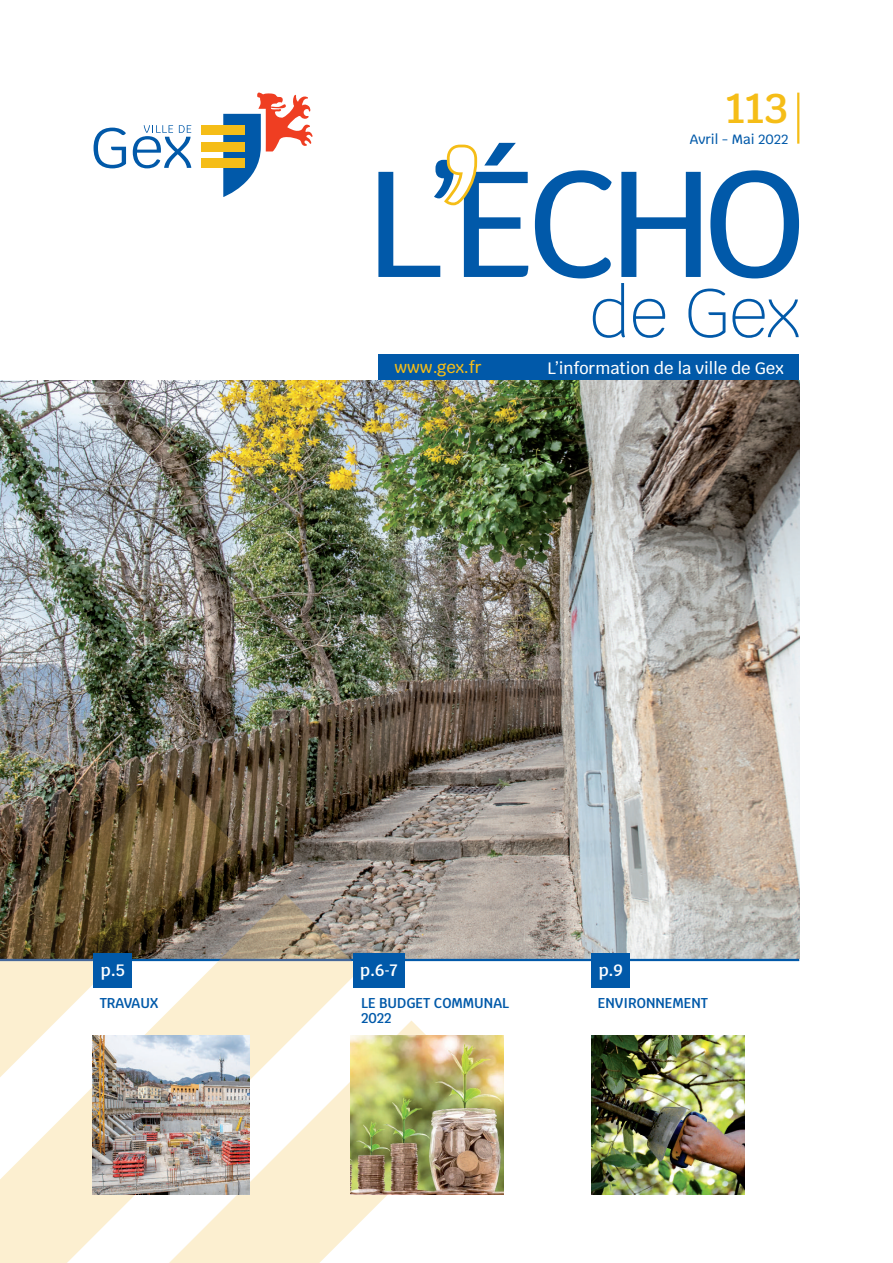
<style>
.page{position:relative;width:893px;height:1263px;background:#fff}
.page>*{position:absolute;margin:0;border:0;box-sizing:border-box;transform-origin:0 0}
.t1{font:500 42.15px "Krub";color:#f5bd17}
.t2{font:600 42px "Krub";color:#f5bd17}
.t3{font:500 16.5px "Krub";color:#fff}
.t4{font:600 16.5px "Krub";color:#fff}
.t5{font:500 16.5px "Krub";color:#f5bd17}
.t6{font:600 14.25px "Krub";color:#0159a9;scale:.95 1}
.t7{font:500 13.5px "Krub";color:#0159a9}
</style>
<div class="page">
<img style="left:0;top:379px;width:799px;height:580px">
<hr style="left:0;top:959px;width:799px;height:2px;background:#0159a9">
<img style="left:0;top:768px;width:234px;height:191px">
<svg style="left:0;top:927px;width:119px;height:34px;background:#56472b"></svg>
<svg style="left:0;top:961px;width:360px;height:302px;fill:#fcefd0"></svg>
<img style="left:221px;top:894px;width:129px;height:65px">
<svg style="left:219px;top:959px;width:133px;height:2px"></svg>
<svg style="left:61px;top:1020px;width:365px;height:243px"></svg>
<svg style="left:378px;top:143px;width:421px;height:135px"></svg>
<svg style="left:593px;top:283px;width:206px;height:55px"></svg>
<div style="left:378px;top:354px;width:421px;height:25px;background:#0159a9"></div>
<svg style="left:442px;top:143px;width:36px;height:64px"></svg>
<hr style="left:797px;top:93px;width:2px;height:51px;background:#f5bd17">
<div style="left:201px;top:142px;width:44px;height:10px;background:#f5bd17"></div>
<div style="left:201px;top:125px;width:44px;height:10px;background:#f5bd17"></div>
<div style="left:201px;top:158px;width:44px;height:10px;background:#f5bd17"></div>
<svg style="left:94px;top:128px;width:32px;height:40px"></svg>
<svg style="left:133px;top:125px;width:58px;height:43px"></svg>
<svg style="left:223px;top:92px;width:90px;height:105px"></svg>
<img style="left:92px;top:1035px;width:158px;height:160px">
<img style="left:350px;top:1035px;width:153px;height:160px">
<img style="left:592px;top:1035px;width:153px;height:160px">
<div style="left:526px;top:80px;width:262px;height:79px;background:#fff"></div>
<div style="left:94px;top:953px;width:38px;height:34px;background:#0159a9"></div>
<div style="left:353px;top:953px;width:51px;height:34px;background:#0159a9"></div>
<div style="left:592px;top:953px;width:38px;height:34px;background:#0159a9"></div>
<h1 class="t1" style="left:720px;top:83px;width:47px">10</h1>
<p class="t7" style="left:680px;top:131px;width:107px">Juin-Juillet 2020</p>
<h2 class="t2" style="left:727px;top:84px;width:63px">113</h2>
<p class="t7" style="left:690px;top:131px;width:100px">Avril - Mai 2022</p>
<p class="t5" style="left:394px;top:357px;width:89px">www.gex.fr</p>
<p class="t3" style="left:547px;top:359px;width:238px">L’information de la ville de Gex</p>
<p class="t4" style="left:101px;top:961px;width:26px">p.5</p>
<p class="t4" style="left:360px;top:961px;width:39px">p.6-7</p>
<p class="t4" style="left:599px;top:961px;width:26px">p.9</p>
<p class="t6" style="left:100px;top:994px;width:63px">TRAVAUX</p>
<p class="t6" style="left:361px;top:994px;width:157px">LE BUDGET COMMUNAL</p>
<p class="t6" style="left:598px;top:994px;width:118px">ENVIRONNEMENT</p>
<p class="t6" style="left:361px;top:1009px;width:33px">2022</p>
</div>
